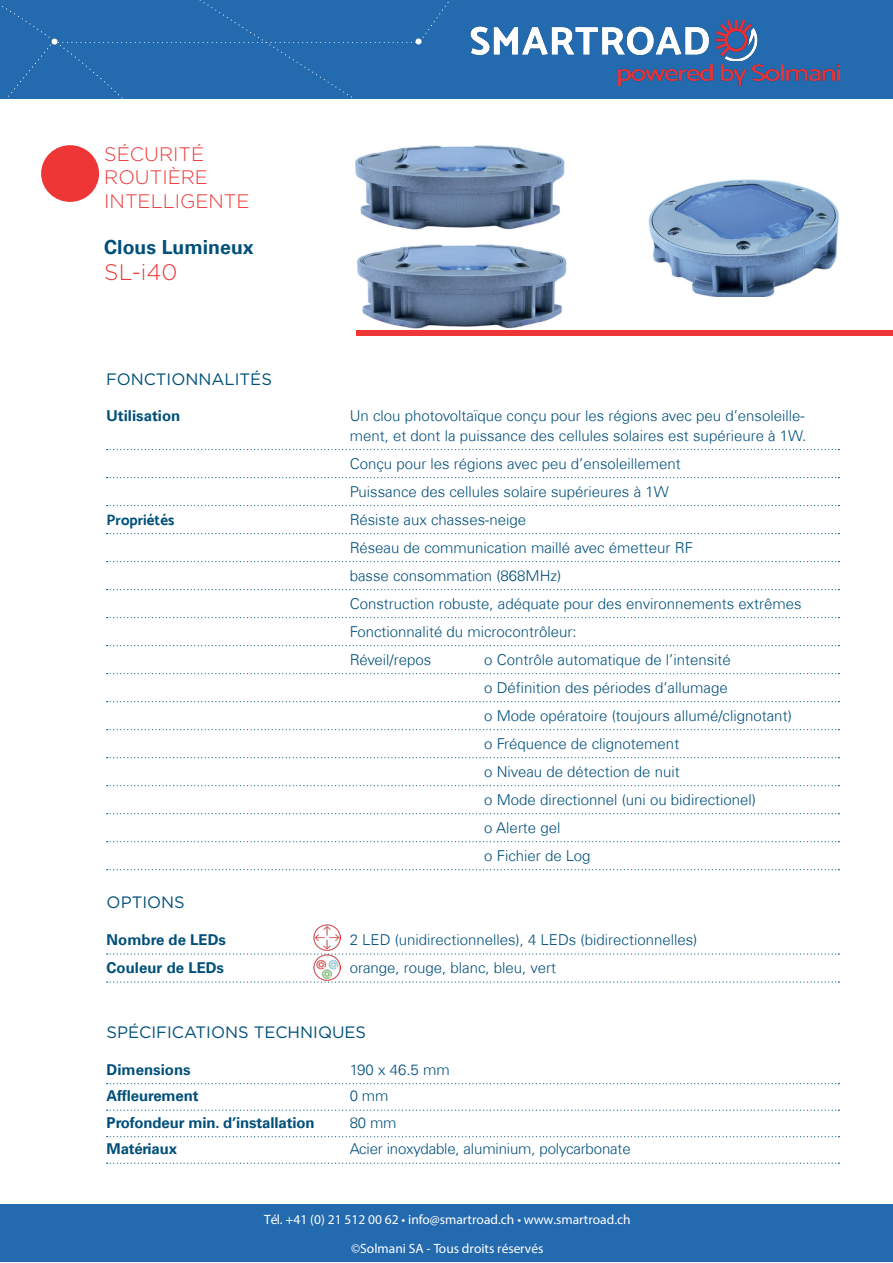
<style>
.page{position:relative;width:893px;height:1263px;background:#fff}
.page>*{position:absolute;margin:0;border:0;box-sizing:border-box;transform-origin:0 0}
.t1{font:300 22.5px "Gotham";color:#ee3636}
.t2{font:300 19.5px "Gotham";color:#ee3636}
.t3{font:700 19.5px "Univers Com 65";color:#01507a}
.t4{font:16.5px "Gotham";color:#01507a}
.t5{font:300 15px/19.5px "Univers Com 45";color:#01507a}
.t6{font:700 15px "Univers Com 65";letter-spacing:-.01em;color:#01507a}
.t7{font:15px "Mosk Bold 700";color:#01507a}
.t8{font:13.5px/28.5px "Myriad Pro";color:#fff;text-align:center}
</style>
<div class="page">
<div style="left:41px;top:145px;width:58px;height:57px;background:#ee3637;border-radius:50%"></div>
<div style="left:356px;top:330px;width:537px;height:6px;background:#ee3636"></div>
<svg style="left:107px;top:449px;width:732px;height:1px"></svg>
<svg style="left:107px;top:477px;width:732px;height:1px"></svg>
<svg style="left:107px;top:505px;width:732px;height:1px"></svg>
<svg style="left:107px;top:533px;width:732px;height:1px"></svg>
<svg style="left:107px;top:561px;width:732px;height:1px"></svg>
<svg style="left:107px;top:589px;width:732px;height:1px"></svg>
<svg style="left:107px;top:617px;width:732px;height:1px"></svg>
<svg style="left:107px;top:645px;width:732px;height:1px"></svg>
<svg style="left:107px;top:673px;width:732px;height:1px"></svg>
<svg style="left:107px;top:701px;width:732px;height:1px"></svg>
<svg style="left:107px;top:729px;width:732px;height:1px"></svg>
<svg style="left:107px;top:757px;width:732px;height:1px"></svg>
<svg style="left:107px;top:785px;width:732px;height:1px"></svg>
<svg style="left:107px;top:813px;width:732px;height:1px"></svg>
<svg style="left:107px;top:841px;width:732px;height:1px"></svg>
<svg style="left:107px;top:869px;width:732px;height:1px"></svg>
<svg style="left:107px;top:953px;width:732px;height:1px"></svg>
<svg style="left:107px;top:981px;width:732px;height:1px"></svg>
<svg style="left:107px;top:1083px;width:732px;height:1px"></svg>
<svg style="left:107px;top:1109px;width:732px;height:2px"></svg>
<svg style="left:107px;top:1136px;width:732px;height:1px"></svg>
<svg style="left:107px;top:1162px;width:732px;height:2px"></svg>
<div style="left:1px;top:0;width:892px;height:99px;background:#246aaf"></div>
<div style="left:1px;top:1204px;width:892px;height:58px;background:#246aaf"></div>
<svg style="left:2px;top:0;width:447px;height:99px"></svg>
<img style="left:618px;top:64px;width:221px;height:22px">
<img style="left:470px;top:20px;width:288px;height:40px">
<img style="left:648px;top:180px;width:191px;height:116px">
<img style="left:355px;top:145px;width:210px;height:84px">
<img style="left:357px;top:244px;width:209px;height:84px">
<img style="left:314px;top:955px;width:26px;height:26px">
<img style="left:314px;top:925px;width:26px;height:26px">
<p class="t2" style="left:104px;top:142px;width:101px">SÉCURITÉ</p>
<p class="t2" style="left:104px;top:165px;width:105px">ROUTIÈRE</p>
<p class="t2" style="left:104px;top:188px;width:147px">INTELLIGENTE</p>
<p class="t3" style="left:104px;top:236px;width:151px">Clous Lumineux</p>
<p class="t1" style="left:104px;top:258px;width:75px">SL-i40</p>
<p class="t4" style="left:106px;top:368px;width:167px">FONCTIONNALITÉS</p>
<p class="t6" style="left:107px;top:407px;width:75px">Utilisation</p>
<p class="t5" style="left:350px;top:406px;width:458px">Un clou photovoltaïque conçu pour les régions avec peu d’ensoleille&shy;ment, et dont la puissance des cellules solaires est supérieure à 1W.</p>
<p class="t5" style="left:350px;top:453px;width:333px">Conçu pour les régions avec peu d’ensoleillement</p>
<p class="t5" style="left:350px;top:481px;width:320px">Puissance des cellules solaire supérieures à 1W</p>
<p class="t7" style="left:107px;top:510px;width:69px">Propriétés</p>
<p class="t5" style="left:350px;top:509px;width:178px">Résiste aux chasses-neige</p>
<p class="t5" style="left:350px;top:537px;width:345px">Réseau de communication maillé avec émetteur RF</p>
<p class="t5" style="left:350px;top:565px;width:213px">basse consommation (868MHz)</p>
<p class="t5" style="left:350px;top:593px;width:453px">Construction robuste, adéquate pour des environnements extrêmes</p>
<p class="t5" style="left:350px;top:621px;width:228px">Fonctionnalité du microcontrôleur:</p>
<p class="t5" style="left:350px;top:649px;width:83px">Réveil/repos</p>
<p class="t5" style="left:484px;top:649px;width:248px">o Contrôle automatique de l’intensité</p>
<p class="t5" style="left:484px;top:677px;width:245px">o Définition des périodes d’allumage</p>
<p class="t5" style="left:484px;top:705px;width:309px">o Mode opératoire (toujours allumé/clignotant)</p>
<p class="t5" style="left:484px;top:733px;width:197px">o Fréquence de clignotement</p>
<p class="t5" style="left:484px;top:761px;width:197px">o Niveau de détection de nuit</p>
<p class="t5" style="left:484px;top:789px;width:273px">o Mode directionnel (uni ou bidirectionel)</p>
<p class="t5" style="left:484px;top:817px;width:78px">o Alerte gel</p>
<p class="t5" style="left:484px;top:845px;width:108px">o Fichier de Log</p>
<p class="t4" style="left:107px;top:892px;width:80px">OPTIONS</p>
<p class="t6" style="left:107px;top:931px;width:121px">Nombre de LEDs</p>
<p class="t5" style="left:350px;top:930px;width:349px">2 LED (unidirectionnelles), 4 LEDs (bidirectionnelles)</p>
<p class="t6" style="left:107px;top:959px;width:119px">Couleur de LEDs</p>
<p class="t5" style="left:350px;top:958px;width:208px">orange, rouge, blanc, bleu, vert</p>
<p class="t4" style="left:107px;top:1022px;width:261px">SPÉCIFICATIONS TECHNIQUES</p>
<p class="t6" style="left:107px;top:1060px;width:86px">Dimensions</p>
<p class="t5" style="left:350px;top:1059px;width:102px">190 x 46.5 mm</p>
<p class="t6" style="left:107px;top:1087px;width:93px">Affleurement</p>
<p class="t5" style="left:350px;top:1086px;width:40px">0 mm</p>
<p class="t6" style="left:107px;top:1113px;width:209px">Profondeur min. d’installation</p>
<p class="t5" style="left:350px;top:1112px;width:48px">80 mm</p>
<p class="t6" style="left:107px;top:1140px;width:72px">Matériaux</p>
<p class="t5" style="left:350px;top:1139px;width:283px">Acier inoxydable, aluminium, polycarbonate</p>
<p class="t8" style="left:264px;top:1205px;width:368px">Tél. +41 (0) 21 512 00 62 • info@smartroad.ch • www.smartroad.ch ©Solmani SA - Tous droits réservés</p>
</div>
